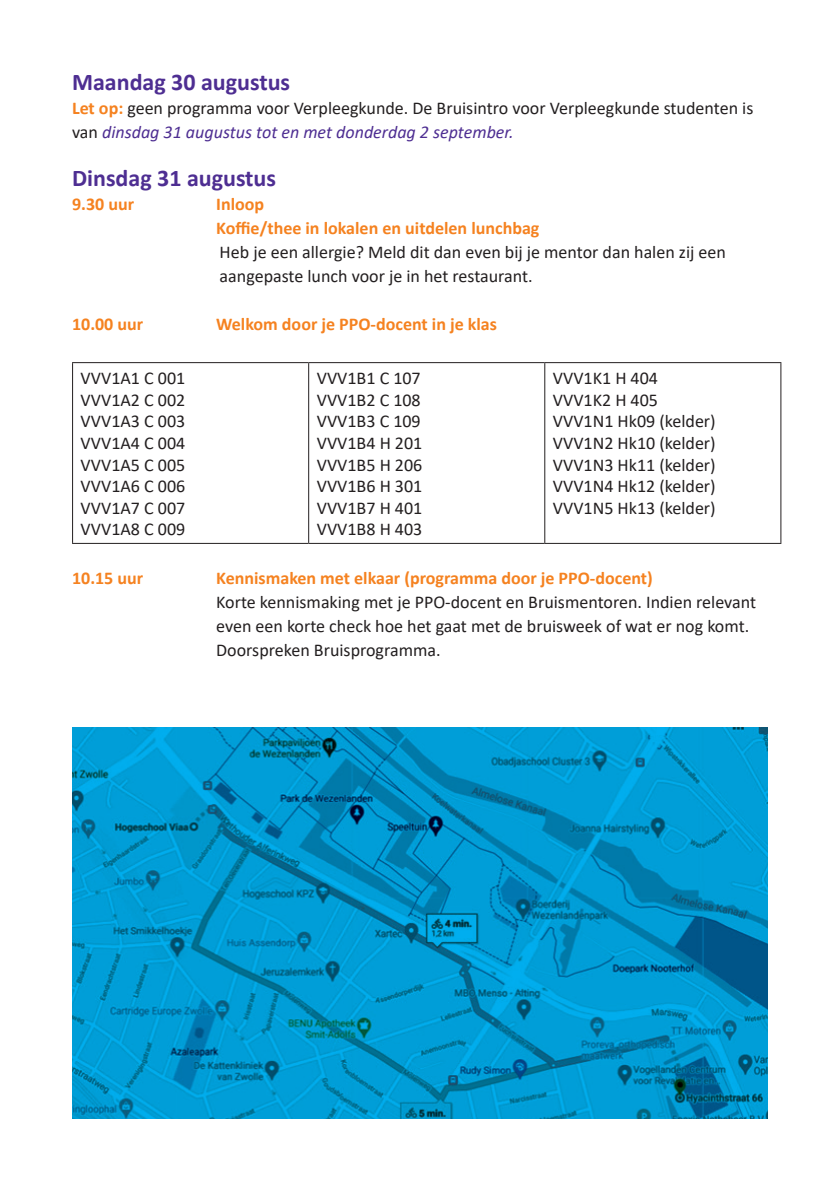
<style>
.page{position:relative;width:840px;height:1191px;background:#fff}
.page>*{position:absolute;margin:0;border:0;box-sizing:border-box;transform-origin:0 0}
.t1{font:700 24px "Calibri";color:#4e2e92}
.t2{font:18px/24px "Calibri";color:#231f20}
.t3{font:700 18px "Calibri";color:#f58220}
.s1{font-weight:700;color:#f58220}
.s2{font-style:italic;color:#4e2e92}
</style>
<div class="page">
<hr style="left:72px;top:362px;width:236px;height:1px;background:#231f20">
<hr style="left:72px;top:363px;width:1px;height:180px;background:#231f20">
<hr style="left:308px;top:362px;width:236px;height:1px;background:#231f20">
<hr style="left:308px;top:363px;width:1px;height:180px;background:#231f20">
<hr style="left:544px;top:362px;width:237px;height:1px;background:#231f20">
<hr style="left:544px;top:363px;width:1px;height:180px;background:#231f20">
<hr style="left:780px;top:363px;width:1px;height:180px;background:#231f20">
<hr style="left:72px;top:543px;width:236px;height:1px;background:#231f20">
<hr style="left:308px;top:543px;width:236px;height:1px;background:#231f20">
<hr style="left:544px;top:543px;width:237px;height:1px;background:#231f20">
<img style="left:72px;top:727px;width:695px;height:392px">
<p class="t1" style="left:72px;top:65px;width:219px">Maandag 30 augustus</p>
<p class="t2" style="left:72px;top:96px;width:682px"><span class="s1">Let op:</span> geen programma voor Verpleegkunde. De Bruisintro voor Verpleegkunde studenten is van <span class="s2">dinsdag 31 augustus tot en met donderdag 2 september.</span></p>
<p class="t1" style="left:72px;top:161px;width:205px">Dinsdag 31 augustus</p>
<p class="t3" style="left:72px;top:191px;width:63px">9.30 uur</p>
<p class="t3" style="left:216px;top:191px;width:49px">Inloop</p>
<p class="t3" style="left:216px;top:215px;width:324px">Koffie/thee in lokalen en uitdelen lunchbag</p>
<p class="t2" style="left:219px;top:240px;width:507px">Heb je een allergie? Meld dit dan even bij je mentor dan halen zij een</p>
<p class="t2" style="left:219px;top:264px;width:314px">aangepaste lunch voor je in het restaurant.</p>
<p class="t3" style="left:72px;top:311px;width:73px">10.00 uur</p>
<p class="t3" style="left:216px;top:311px;width:282px">Welkom door je PPO-docent in je klas</p>
<p class="t2" style="left:80px;top:366px;width:106px">VVV1A1 C 001</p>
<p class="t2" style="left:80px;top:387px;width:106px">VVV1A2 C 002</p>
<p class="t2" style="left:80px;top:409px;width:106px">VVV1A3 C 003</p>
<p class="t2" style="left:80px;top:430px;width:106px">VVV1A4 C 004</p>
<p class="t2" style="left:80px;top:452px;width:106px">VVV1A5 C 005</p>
<p class="t2" style="left:80px;top:474px;width:106px">VVV1A6 C 006</p>
<p class="t2" style="left:80px;top:495px;width:106px">VVV1A7 C 007</p>
<p class="t2" style="left:80px;top:517px;width:106px">VVV1A8 C 009</p>
<p class="t2" style="left:316px;top:366px;width:105px">VVV1B1 C 107</p>
<p class="t2" style="left:316px;top:387px;width:105px">VVV1B2 C 108</p>
<p class="t2" style="left:316px;top:409px;width:105px">VVV1B3 C 109</p>
<p class="t2" style="left:316px;top:430px;width:107px">VVV1B4 H 201</p>
<p class="t2" style="left:316px;top:452px;width:107px">VVV1B5 H 206</p>
<p class="t2" style="left:316px;top:474px;width:107px">VVV1B6 H 301</p>
<p class="t2" style="left:316px;top:495px;width:107px">VVV1B7 H 401</p>
<p class="t2" style="left:316px;top:517px;width:107px">VVV1B8 H 403</p>
<p class="t2" style="left:552px;top:366px;width:107px">VVV1K1 H 404</p>
<p class="t2" style="left:552px;top:387px;width:107px">VVV1K2 H 405</p>
<p class="t2" style="left:552px;top:409px;width:164px">VVV1N1 Hk09 (kelder)</p>
<p class="t2" style="left:552px;top:430px;width:164px">VVV1N2 Hk10 (kelder)</p>
<p class="t2" style="left:552px;top:452px;width:164px">VVV1N3 Hk11 (kelder)</p>
<p class="t2" style="left:552px;top:474px;width:164px">VVV1N4 Hk12 (kelder)</p>
<p class="t2" style="left:552px;top:495px;width:164px">VVV1N5 Hk13 (kelder)</p>
<p class="t3" style="left:72px;top:565px;width:73px">10.15 uur</p>
<p class="t3" style="left:216px;top:565px;width:438px">Kennismaken met elkaar (programma door je PPO-docent)</p>
<p class="t2" style="left:216px;top:589px;width:541px">Korte kennismaking met je PPO-docent en Bruismentoren. Indien relevant</p>
<p class="t2" style="left:216px;top:613px;width:534px">even een korte check hoe het gaat met de bruisweek of wat er nog komt.</p>
<p class="t2" style="left:216px;top:637px;width:226px">Doorspreken Bruisprogramma.</p>
</div>
